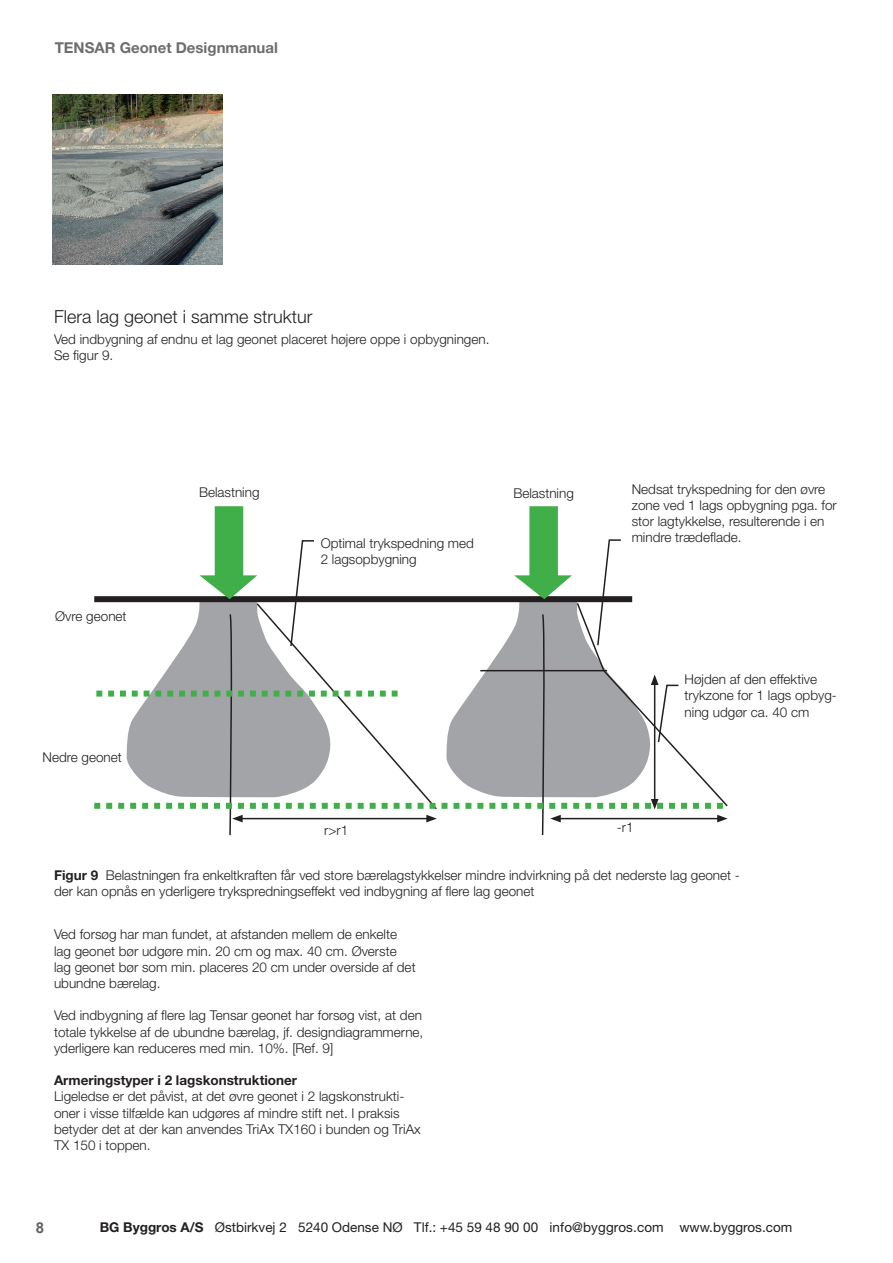
<style>
.page{position:relative;width:893px;height:1263px;background:#fff}
.page>*{position:absolute;margin:0;border:0;box-sizing:border-box;transform-origin:0 0}
.t1{font:300 18px "Helvetica Neue LT Pro";color:#231f20}
.t2{font:700 15px "Helvetica Neue LT Pro";color:#6c6d70}
.t3{font:700 15px "Arial";color:#5f5f62}
.t4{font:300 13.5px/16.2px "Helvetica Neue LT Pro";color:#231f20}
.t5{font:13.5px "Helvetica Neue LT Pro";color:#231f20}
.t6{font:700 13.5px "Helvetica Neue LT Pro";color:#231f20}
.s1{font-weight:700}
</style>
<div class="page">
<svg style="left:94px;top:506px;width:634px;height:330px"></svg>
<img style="left:53px;top:94px;width:170px;height:170px">
<p class="t2" style="left:55px;top:39px;width:225px">TENSAR Geonet Designmanual</p>
<h1 class="t1" style="left:54px;top:306px;width:260px">Flera lag geonet i samme struktur</h1>
<p class="t4" style="left:54px;top:331px;width:437px">Ved indbygning af endnu et lag geonet placeret højere oppe i opbygningen.<br>Se figur 9.</p>
<p class="t4" style="left:55px;top:608px;width:73px">Øvre geonet</p>
<p class="t4" style="left:43px;top:749px;width:81px">Nedre geonet</p>
<p class="t4" style="left:199px;top:484px;width:62px">Belastning</p>
<p class="t4" style="left:513px;top:485px;width:62px">Belastning</p>
<p class="t4" style="left:321px;top:534px;width:155px">Optimal trykspedning med<br>2 lagsopbygning</p>
<p class="t4" style="left:632px;top:480px;width:207px">Nedsat trykspedning for den øvre zone ved 1 lags opbygning pga. for stor lagtykkelse, resulterende i en mindre trædeflade.</p>
<p class="t4" style="left:685px;top:671px;width:154px">Højden af den effektive trykzone for 1 lags opbyg&shy;ning udgør ca. 40 cm</p>
<p class="t4" style="left:324px;top:822px;width:26px">r&gt;r1</p>
<p class="t4" style="left:617px;top:818px;width:18px">-r1</p>
<p class="t4" style="left:54px;top:867px;width:687px"><span class="s1">Figur 9</span> Belastningen fra enkeltkraften får ved store bærelagstykkelser mindre indvirkning på det nederste lag geonet - der kan opnås en yderligere trykspredningseffekt ved indbygning af flere lag geonet</p>
<p class="t4" style="left:54px;top:926px;width:363px">Ved forsøg har man fundet, at afstanden mellem de enkelte lag geonet bør udgøre min. 20 cm og max. 40 cm. Øverste lag geonet bør som min. placeres 20 cm under overside af det ubundne bærelag.</p>
<p class="t4" style="left:54px;top:1007px;width:371px;text-align:justify">Ved indbygning af flere lag Tensar geonet har forsøg vist, at den totale tykkelse af de ubundne bærelag, jf. designdiagrammerne, yderligere kan reduceres med min. 10%. [Ref. 9]</p>
<p class="t6" style="left:54px;top:1072px;width:245px">Armeringstyper i 2 lagskonstruktioner</p>
<p class="t4" style="left:54px;top:1088px;width:368px">Ligeledse er det påvist, at det øvre geonet i 2 lagskonstrukti&shy;oner i visse tilfælde kan udgøres af mindre stift net. I praksis betyder det at der kan anvendes TriAx TX160 i bunden og TriAx TX 150 i toppen.</p>
<p class="t3" style="left:36px;top:1217px;width:10px">8</p>
<p class="t5" style="left:100px;top:1219px;width:694px"><span class="s1">BG Byggros A/S</span> Østbirkvej 2 5240 Odense NØ Tlf.: +45 59 48 90 00 info@byggros.com www.byggros.com</p>
</div>
